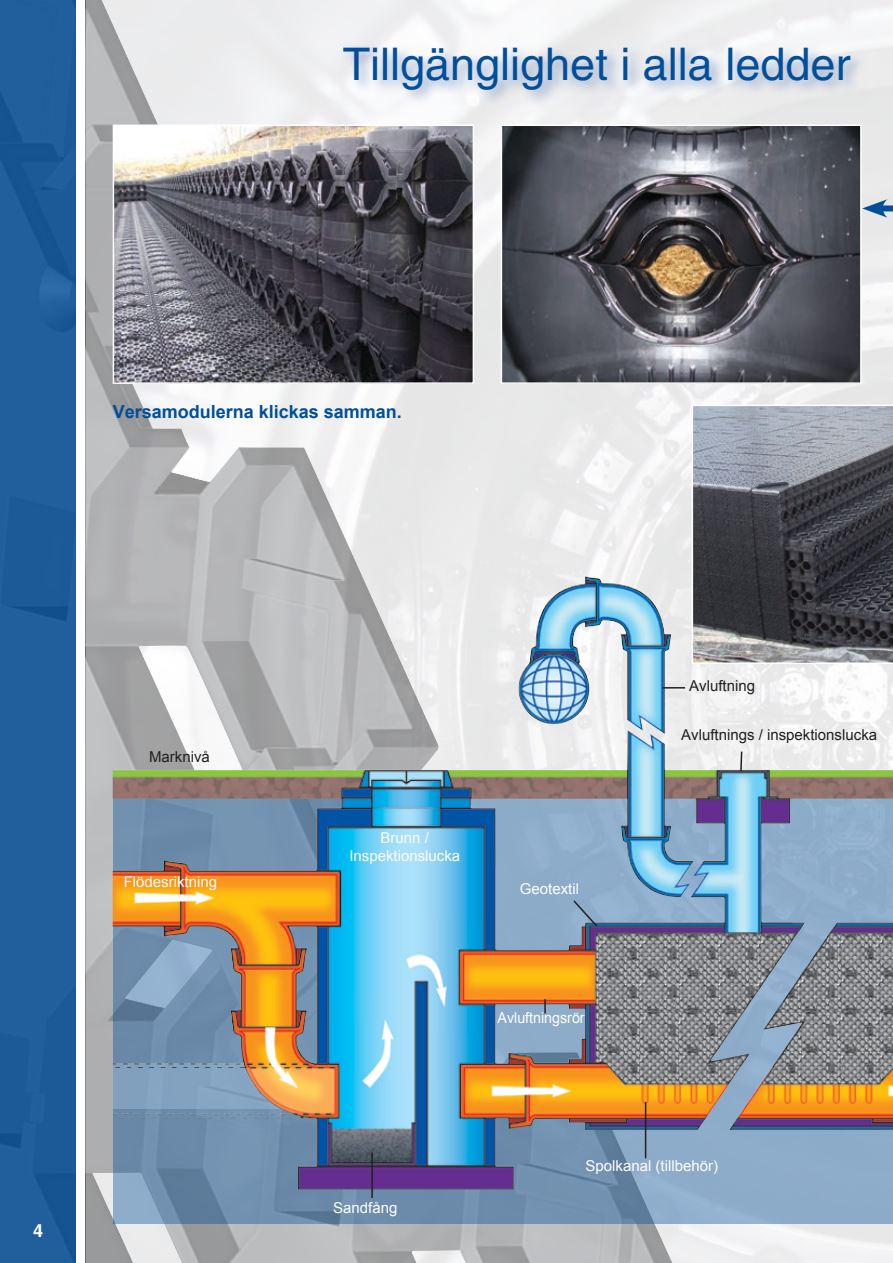
<style>
.page{position:relative;width:893px;height:1263px;background:#fff}
.page>*{position:absolute;margin:0;border:0;box-sizing:border-box;transform-origin:0 0}
.t1{font:45px "Helvetica";color:#014f9a}
.t2{font:700 18px "Arial";color:#014f9a}
.t3{font:700 18px "Helvetica";color:#fff}
.t4{font:15px/18px "Arial";color:#fff;text-align:center}
.t5{font:15px "Arial";color:#231f20}
.t6{font:15px "Arial";color:#fff;scale:.95 1}
</style>
<div class="page">
<img style="left:85px;top:0;width:588px;height:1263px">
<div style="left:0;top:0;width:85px;height:1263px;background:#205f9c"></div>
<svg style="left:340px;top:43px;width:527px;height:62px"></svg>
<svg style="left:693px;top:406px;width:200px;height:170px;background:#686b74"></svg>
<img style="left:504px;top:127px;width:355px;height:254px">
<div style="left:501px;top:124px;width:361px;height:260px;border:2px solid #fff"></div>
<img style="left:116px;top:127px;width:355px;height:254px">
<div style="left:113px;top:124px;width:361px;height:260px;border:2px solid #fff"></div>
<div style="left:77px;top:0;width:8px;height:1263px;background:#fff"></div>
<svg style="left:113px;top:1189px;width:780px;height:35px;background:#7797b5"></svg>
<img style="left:113px;top:576px;width:780px;height:613px">
<svg style="left:662px;top:687px;width:23px;height:1px"></svg>
<svg style="left:739px;top:750px;width:4px;height:23px"></svg>
<svg style="left:572px;top:899px;width:27px;height:29px"></svg>
<svg style="left:544px;top:999px;width:2px;height:14px"></svg>
<hr style="left:645px;top:1102px;width:1px;height:56px;background:#231f20">
<hr style="left:371px;top:1152px;width:2px;height:46px;background:#231f20">
<div style="left:877px;top:205px;width:16px;height:6px;background:#014f9a"></div>
<svg style="left:862px;top:199px;width:25px;height:19px"></svg>
<p class="t1" style="left:343px;top:38px;width:509px">Tillgänglighet i alla ledder</p>
<p class="t2" style="left:113px;top:399px;width:291px">Versamodulerna klickas samman.</p>
<p class="t5" style="left:149px;top:747px;width:62px">Marknivå</p>
<p class="t4" style="left:124px;top:872px;width:95px">Flödesriktning</p>
<p class="t3" style="left:33px;top:1219px;width:12px">4</p>
<p class="t4" style="left:349px;top:828px;width:112px">Brunn /<br>Inspektionslucka</p>
<p class="t4" style="left:520px;top:880px;width:61px">Geotextil</p>
<p class="t6" style="left:498px;top:1008px;width:93px">Avluftningsrör</p>
<p class="t5" style="left:689px;top:676px;width:67px">Avluftning</p>
<p class="t5" style="left:681px;top:725px;width:197px">Avluftnings / inspektionslucka</p>
<p class="t4" style="left:333px;top:1198px;width:66px">Sandfång</p>
<p class="t4" style="left:585px;top:1156px;width:134px">Spolkanal (tillbehör)</p>
</div>
